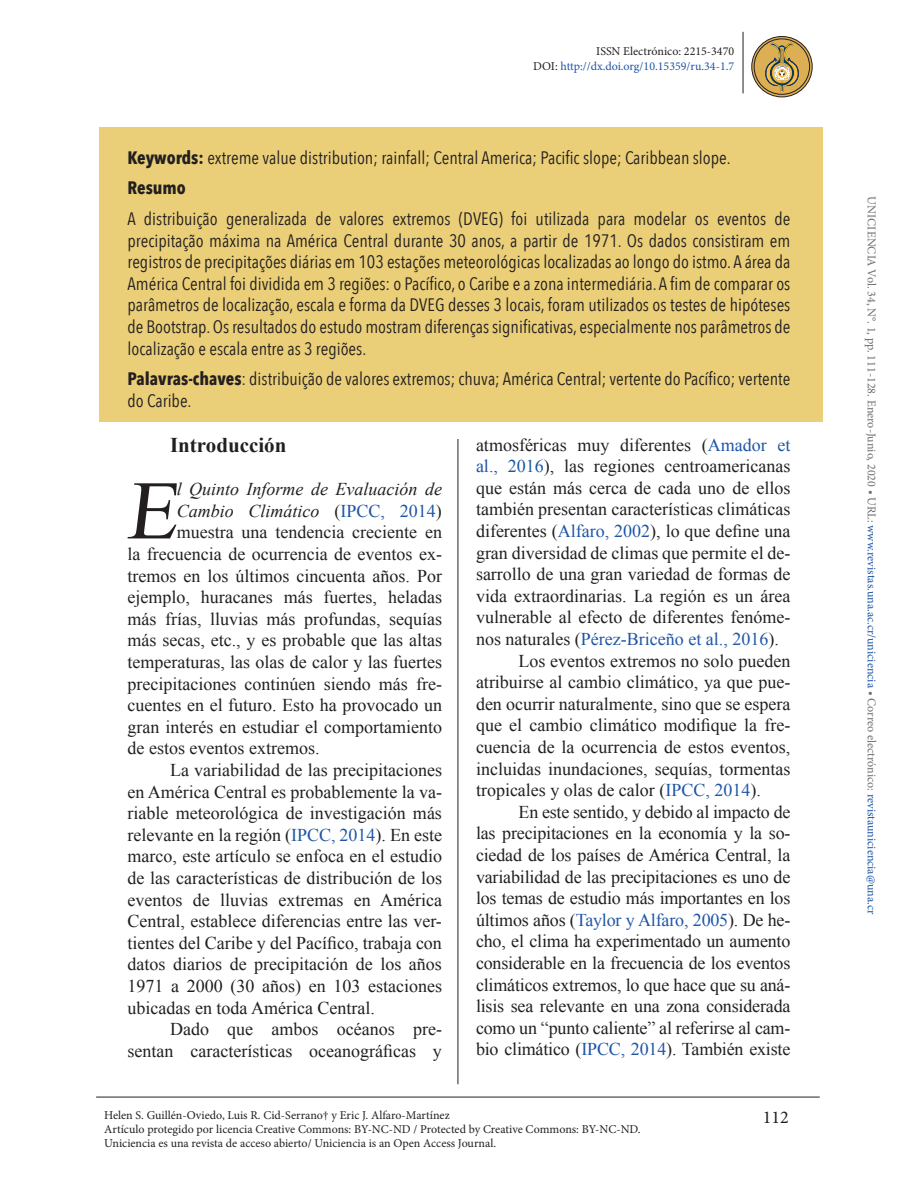
<style>
.page{position:relative;width:918px;height:1188px;background:#fff}
.page>*{position:absolute;margin:0;border:0;box-sizing:border-box;transform-origin:0 0}
.t1{font:83.25px "Times New Roman";color:#231f20}
.t2{font:700 21px "Times New Roman";color:#231f20}
.t3{font:18px "Times New Roman";color:#231f20}
.t4{font:18px/21.6px "Avenir Next Condensed";color:#231f20}
.t5{font:italic 18px "Times New Roman";color:#231f20}
.t6{font:18px "Times New Roman";color:#1e56a6}
.t7{font:18px "Minion Pro";color:#231f20}
.t8{font:12px/14.4px "Minion Pro";color:#231f20}
.t9{font:12px "Minion Pro";color:#6c6d70}
.t10{font:12px/14.4px "Minion Pro";color:#1e56a6;text-align:right}
.s1{color:#231f20}
.s2{font-weight:700}
.s3{color:#1e56a6}
.s4{font-style:normal}
.s5{font-style:normal;color:#1e56a6}
</style>
<div class="page">
<hr style="left:743px;top:32px;width:1px;height:61px;background:#231f20">
<hr style="left:458px;top:110px;width:1px;height:974px;background:#231f20">
<hr style="left:96px;top:1097px;width:724px;height:1px;background:#231f20">
<svg style="left:752px;top:37px;width:60px;height:60px"></svg>
<div style="left:754px;top:39px;width:56px;height:56px;border:1px solid #231f20;border-radius:50%"></div>
<div style="left:751px;top:36px;width:62px;height:61px;border:1px solid #231f20;border-radius:50%"></div>
<svg style="left:765px;top:42px;width:34px;height:50px"></svg>
<div style="left:432px;top:106px;width:53px;height:332px;background:#fff"></div>
<div style="left:99px;top:128px;width:724px;height:294px;background:#eacf78"></div>
<p class="t10" style="left:533px;top:45px;width:203px"><span class="s1">ISSN Electrónico: 2215-3470<br>DOI:</span> http://dx.doi.org/10.15359/ru.34-1.7</p>
<p class="t4" style="left:128px;top:141px;width:605px;line-height:30.6px"><span class="s2">Keywords:</span> extreme value distribution; rainfall; Central America; Pacific slope; Caribbean slope.<br><span class="s2">Resumo</span></p>
<p class="t4" style="left:128px;top:207px;width:664px;text-align:justify">A distribuição generalizada de valores extremos (DVEG) foi utilizada para modelar os eventos de precipitação máxima na América Central durante 30 anos, a partir de 1971. Os dados consistiram em registros de precipitações diárias em 103 estações meteorológicas localizadas ao longo do istmo. A área da América Central foi dividida em 3 regiões: o Pacífico, o Caribe e a zona intermediária. A fim de comparar os parâmetros de localização, escala e forma da DVEG desses 3 locais, foram utilizados os testes de hipóteses de Bootstrap. Os resultados do estudo mostram diferenças significativas, especialmente nos parâmetros de localização e escala entre as 3 regiões.</p>
<p class="t4" style="left:128px;top:367px;width:664px"><span class="s2">Palavras-chaves</span>: distribuição de valores extremos; chuva; América Central; vertente do Pacífico; vertente do Caribe.</p>
<p class="t2" style="left:170px;top:431px;width:118px">Introducción</p>
<h1 class="t1" style="left:126px;top:455px;width:66px">E</h1>
<p class="t3" style="left:476px;top:433px;width:316px">atmosféricas muy diferentes (<span class="s3">Amador et</span></p>
<p class="t3" style="left:476px;top:454px;width:316px"><span class="s3">al., 2016</span>), las regiones centroamericanas</p>
<p class="t3" style="left:476px;top:476px;width:316px">que están más cerca de cada uno de ellos</p>
<p class="t3" style="left:476px;top:497px;width:316px">también presentan características climáticas</p>
<p class="t3" style="left:476px;top:519px;width:316px">diferentes (<span class="s3">Alfaro, 2002</span>), lo que define una</p>
<p class="t3" style="left:476px;top:541px;width:316px">gran diversidad de climas que permite el de-</p>
<p class="t3" style="left:476px;top:562px;width:316px">sarrollo de una gran variedad de formas de</p>
<p class="t3" style="left:476px;top:584px;width:316px">vida extraordinarias. La región es un área</p>
<p class="t3" style="left:476px;top:605px;width:316px">vulnerable al efecto de diferentes fenóme-</p>
<p class="t6" style="left:476px;top:627px;width:304px"><span class="s1">nos naturales (</span>Pérez-Briceño et al., 2016<span class="s1">).</span></p>
<p class="t3" style="left:519px;top:649px;width:273px">Los eventos extremos no solo pueden</p>
<p class="t3" style="left:476px;top:670px;width:316px">atribuirse al cambio climático, ya que pue-</p>
<p class="t3" style="left:476px;top:692px;width:316px">den ocurrir naturalmente, sino que se espera</p>
<p class="t3" style="left:476px;top:713px;width:316px">que el cambio climático modifique la fre-</p>
<p class="t3" style="left:476px;top:735px;width:316px">cuencia de la ocurrencia de estos eventos,</p>
<p class="t3" style="left:476px;top:757px;width:316px">incluidas inundaciones, sequías, tormentas</p>
<p class="t3" style="left:476px;top:778px;width:286px">tropicales y olas de calor (<span class="s3">IPCC, 2014</span>).</p>
<p class="t3" style="left:519px;top:800px;width:273px">En este sentido, y debido al impacto de</p>
<p class="t3" style="left:476px;top:821px;width:316px">las precipitaciones en la economía y la so-</p>
<p class="t3" style="left:476px;top:843px;width:316px">ciedad de los países de América Central, la</p>
<p class="t3" style="left:476px;top:865px;width:316px">variabilidad de las precipitaciones es uno de</p>
<p class="t3" style="left:476px;top:886px;width:316px">los temas de estudio más importantes en los</p>
<p class="t3" style="left:476px;top:908px;width:316px">últimos años (<span class="s3">Taylor y Alfaro, 2005</span>). De he-</p>
<p class="t3" style="left:476px;top:929px;width:316px">cho, el clima ha experimentado un aumento</p>
<p class="t3" style="left:476px;top:951px;width:316px">considerable en la frecuencia de los eventos</p>
<p class="t3" style="left:476px;top:973px;width:316px">climáticos extremos, lo que hace que su aná-</p>
<p class="t3" style="left:476px;top:994px;width:316px">lisis sea relevante en una zona considerada</p>
<p class="t3" style="left:476px;top:1016px;width:316px">como un “punto caliente” al referirse al cam-</p>
<p class="t3" style="left:476px;top:1037px;width:316px">bio climático (<span class="s3">IPCC, 2014</span>). También existe</p>
<p class="t5" style="left:177px;top:477px;width:267px">l Quinto Informe de Evaluación de</p>
<p class="t5" style="left:177px;top:498px;width:267px">Cambio Climático <span class="s4">(</span><span class="s5">IPCC, 2014</span><span class="s4">)</span></p>
<p class="t3" style="left:177px;top:520px;width:267px">muestra una tendencia creciente en</p>
<p class="t3" style="left:128px;top:542px;width:316px">la frecuencia de ocurrencia de eventos ex-</p>
<p class="t3" style="left:128px;top:564px;width:316px">tremos en los últimos cincuenta años. Por</p>
<p class="t3" style="left:128px;top:585px;width:316px">ejemplo, huracanes más fuertes, heladas</p>
<p class="t3" style="left:128px;top:607px;width:316px">más frías, lluvias más profundas, sequías</p>
<p class="t3" style="left:128px;top:628px;width:316px">más secas, etc., y es probable que las altas</p>
<p class="t3" style="left:128px;top:650px;width:316px">temperaturas, las olas de calor y las fuertes</p>
<p class="t3" style="left:128px;top:672px;width:316px">precipitaciones continúen siendo más fre-</p>
<p class="t3" style="left:128px;top:693px;width:316px">cuentes en el futuro. Esto ha provocado un</p>
<p class="t3" style="left:128px;top:715px;width:316px">gran interés en estudiar el comportamiento</p>
<p class="t3" style="left:128px;top:736px;width:193px">de estos eventos extremos.</p>
<p class="t3" style="left:170px;top:758px;width:273px">La variabilidad de las precipitaciones</p>
<p class="t3" style="left:128px;top:780px;width:316px">en América Central es probablemente la va-</p>
<p class="t3" style="left:128px;top:801px;width:316px">riable meteorológica de investigación más</p>
<p class="t3" style="left:128px;top:823px;width:316px">relevante en la región (<span class="s3">IPCC, 2014</span>). En este</p>
<p class="t3" style="left:128px;top:844px;width:316px">marco, este artículo se enfoca en el estudio</p>
<p class="t3" style="left:128px;top:866px;width:316px">de las características de distribución de los</p>
<p class="t3" style="left:128px;top:888px;width:316px">eventos de lluvias extremas en América</p>
<p class="t3" style="left:128px;top:909px;width:316px">Central, establece diferencias entre las ver-</p>
<p class="t3" style="left:128px;top:931px;width:316px">tientes del Caribe y del Pacífico, trabaja con</p>
<p class="t3" style="left:128px;top:952px;width:316px">datos diarios de precipitación de los años</p>
<p class="t3" style="left:128px;top:974px;width:316px">1971 a 2000 (30 años) en 103 estaciones</p>
<p class="t3" style="left:128px;top:996px;width:249px">ubicadas en toda América Central.</p>
<p class="t3" style="left:170px;top:1017px;width:273px">Dado que ambos océanos pre-</p>
<p class="t3" style="left:128px;top:1039px;width:316px">sentan características oceanográficas y</p>
<p class="t8" style="left:104px;top:1108px;width:538px">Helen S. Guillén-Oviedo, Luis R. Cid-Serrano† y Eric J. Alfaro-Martínez<br>Artículo protegido por licencia Creative Commons: BY-NC-ND / Protected by Creative Commons: BY-NC-ND.<br>Uniciencia es una revista de acceso abierto/ Uniciencia is an Open Access Journal.</p>
<p class="t7" style="left:763px;top:1105px;width:27px">112</p>
<p class="t9" style="left:880px;top:196px;width:719px;rotate:90deg">UNICIENCIA Vol. 34, N°. 1, pp. 111-128. Enero-Junio, 2020 • URL: <span class="s3">www.revistas.una.ac.cr/uniciencia</span> • Correo electrónico: <span class="s3">revistauniciencia@una.cr</span></p>
</div>
